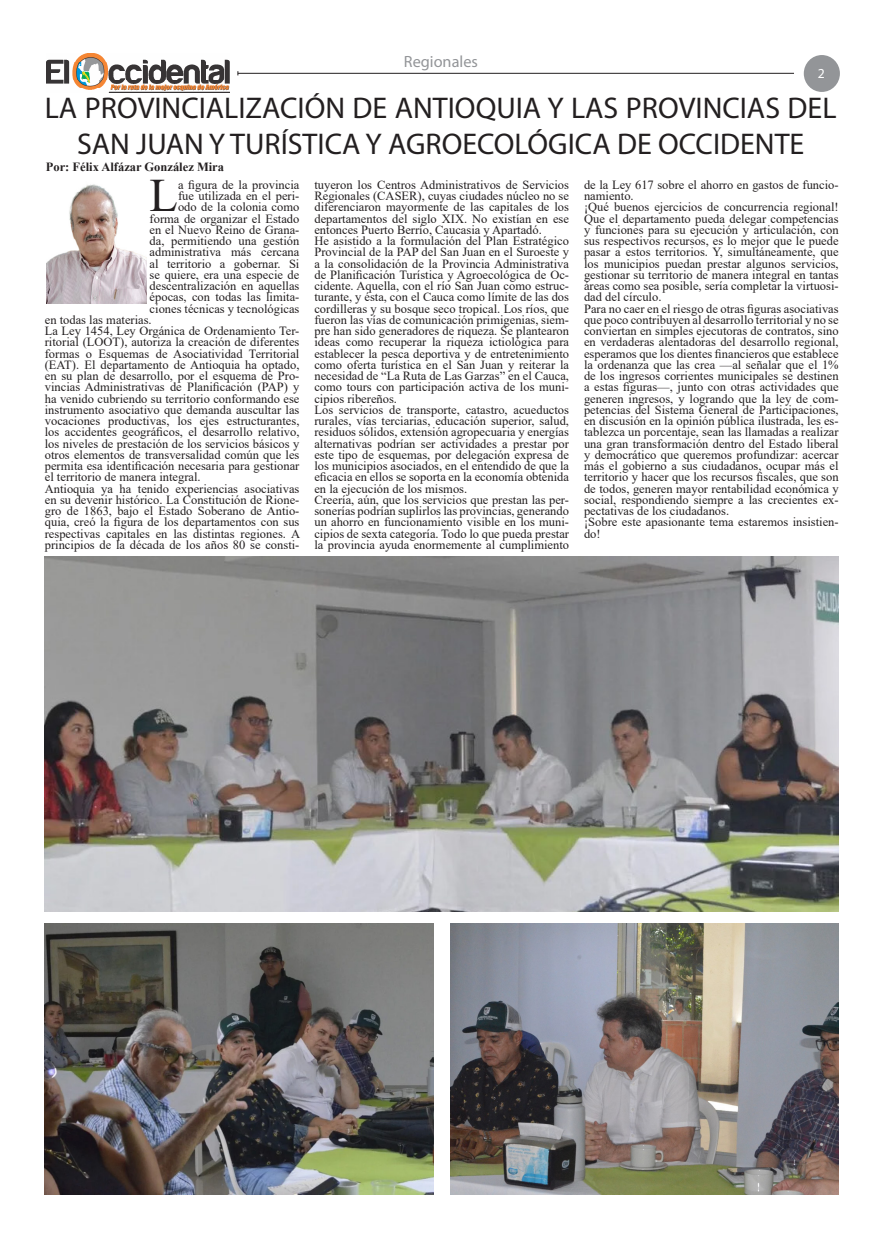
<style>
.page{position:relative;width:886px;height:1241px;background:#fff}
.page>*{position:absolute;margin:0;border:0;box-sizing:border-box;transform-origin:0 0}
.t1{font:46.5px "Times New Roman";color:#231f20}
.t2{font:30px/36.2px "Myriad Pro";color:#231f20;text-align:center}
.t3{font:16.25px "Myriad Pro";color:#939598}
.t4{font:13.75px "Myriad Pro";color:#fff}
.t5{font:12.5px/11.2px "Times New Roman";color:#231f20}
.t6{font:700 12.5px "Times New Roman";color:#231f20}
</style>
<div class="page">
<img style="left:46px;top:54px;width:184px;height:38px">
<hr style="left:238px;top:73px;width:556px;height:1px;background:#231f20">
<div style="left:804px;top:55px;width:36px;height:37px;background:#939598;border-radius:50%"></div>
<img style="left:46px;top:184px;width:100px;height:120px">
<img style="left:45px;top:556px;width:794px;height:355px">
<img style="left:45px;top:923px;width:388px;height:271px">
<img style="left:450px;top:923px;width:389px;height:271px">
<h3 class="t3" style="left:404px;top:51px;width:75px">Regionales</h3>
<p class="t4" style="left:818px;top:65px;width:9px">2</p>
<h2 class="t2" style="left:45px;top:89px;width:793px">LA PROVINCIALIZACIÓN DE ANTIOQUIA Y LAS PROVINCIAS DEL<br>SAN JUAN Y TURÍSTICA Y AGROECOLÓGICA DE OCCIDENTE</h2>
<h1 class="t1" style="left:150px;top:163px;width:30px">L</h1>
<p class="t5" style="left:178px;top:178px;width:123px">a figura de la provincia</p>
<p class="t4" style="left:820px;top:66px;width:9px">9</p>
<p class="t6" style="left:46px;top:157px;width:180px">Por: Félix Alfázar González Mira</p>
<p class="t5" style="left:314px;top:178px;width:256px">tuyeron los Centros Administrativos de Servicios Regionales (CASER), cuyas ciudades núcleo no se diferenciaron mayormente de las capitales de los departamentos del siglo XIX. No existían en ese entonces Puerto Berrío, Caucasia y Apartadó.<br>He asistido a la formulación del Plan Estratégico Provincial de la PAP del San Juan en el Suroeste y a la consolidación de la Provincia Administrativa de Planificación Turística y Agroecológica de Oc&shy;cidente. Aquella, con el río San Juan como estruc&shy;turante, y ésta, con el Cauca como límite de las dos cordilleras y su bosque seco tropical. Los ríos, que fueron las vías de comunicación primigenias, siem&shy;pre han sido generadores de riqueza. Se plantearon ideas como recuperar la riqueza ictiológica para establecer la pesca deportiva y de entretenimiento como oferta turística en el San Juan y reiterar la necesidad de “La Ruta de Las Garzas” en el Cauca, como tours con participación activa de los muni&shy;cipios ribereños.<br>Los servicios de transporte, catastro, acueductos rurales, vías terciarias, educación superior, salud, residuos sólidos, extensión agropecuaria y energías alternativas podrían ser actividades a prestar por este tipo de esquemas, por delegación expresa de los municipios asociados, en el entendido de que la eficacia en ellos se soporta en la economía obtenida en la ejecución de los mismos.<br>Creería, aún, que los servicios que prestan las per&shy;sonerías podrían suplirlos las provincias, generando un ahorro en funcionamiento visible en los muni&shy;cipios de sexta categoría. Todo lo que pueda prestar la provincia ayuda enormemente al cumplimiento</p>
<p class="t5" style="left:584px;top:178px;width:256px">de la Ley 617 sobre el ahorro en gastos de funcio&shy;namiento.<br>¡Qué buenos ejercicios de concurrencia regional!<br>Que el departamento pueda delegar competencias y funciones para su ejecución y articulación, con sus respectivos recursos, es lo mejor que le puede pasar a estos territorios. Y, simultáneamente, que los municipios puedan prestar algunos servicios, gestionar su territorio de manera integral en tantas áreas como sea posible, sería completar la virtuosi&shy;dad del círculo.<br>Para no caer en el riesgo de otras figuras asociativas que poco contribuyen al desarrollo territorial y no se conviertan en simples ejecutoras de contratos, sino en verdaderas alentadoras del desarrollo regional, esperamos que los dientes financieros que establece la ordenanza que las crea —al señalar que el 1% de los ingresos corrientes municipales se destinen a estas figuras—, junto con otras actividades que generen ingresos, y logrando que la ley de com&shy;petencias del Sistema General de Participaciones, en discusión en la opinión pública ilustrada, les es&shy;tablezca un porcentaje, sean las llamadas a realizar una gran transformación dentro del Estado liberal y democrático que queremos profundizar: acercar más el gobierno a sus ciudadanos, ocupar más el territorio y hacer que los recursos fiscales, que son de todos, generen mayor rentabilidad económica y social, respondiendo siempre a las crecientes ex&shy;pectativas de los ciudadanos.<br>¡Sobre este apasionante tema estaremos insistien&shy;do!</p>
<p class="t5" style="left:178px;top:190px;width:123px">fue utilizada en el peri-</p>
<p class="t5" style="left:178px;top:201px;width:123px">odo de la colonia como</p>
<p class="t5" style="left:150px;top:212px;width:151px">forma de organizar el Estado</p>
<p class="t5" style="left:150px;top:223px;width:151px">en el Nuevo Reino de Grana-</p>
<p class="t5" style="left:150px;top:235px;width:151px">da, permitiendo una gestión</p>
<p class="t5" style="left:150px;top:246px;width:151px">administrativa más cercana</p>
<p class="t5" style="left:150px;top:257px;width:151px">al territorio a gobernar. Si</p>
<p class="t5" style="left:150px;top:268px;width:151px">se quiere, era una especie de</p>
<p class="t5" style="left:150px;top:280px;width:151px">descentralización en aquellas</p>
<p class="t5" style="left:150px;top:291px;width:151px">épocas, con todas las limita-</p>
<p class="t5" style="left:150px;top:302px;width:151px">ciones técnicas y tecnológicas</p>
<p class="t5" style="left:45px;top:313px;width:108px">en todas las materias.</p>
<p class="t5" style="left:45px;top:325px;width:256px">La Ley 1454, Ley Orgánica de Ordenamiento Ter-</p>
<p class="t5" style="left:45px;top:336px;width:256px">ritorial (LOOT), autoriza la creación de diferentes</p>
<p class="t5" style="left:45px;top:347px;width:256px">formas o Esquemas de Asociatividad Territorial</p>
<p class="t5" style="left:45px;top:358px;width:256px">(EAT). El departamento de Antioquia ha optado,</p>
<p class="t5" style="left:45px;top:370px;width:256px">en su plan de desarrollo, por el esquema de Pro-</p>
<p class="t5" style="left:45px;top:381px;width:256px">vincias Administrativas de Planificación (PAP) y</p>
<p class="t5" style="left:45px;top:392px;width:256px">ha venido cubriendo su territorio conformando ese</p>
<p class="t5" style="left:45px;top:403px;width:256px">instrumento asociativo que demanda auscultar las</p>
<p class="t5" style="left:45px;top:415px;width:256px">vocaciones productivas, los ejes estructurantes,</p>
<p class="t5" style="left:45px;top:426px;width:256px">los accidentes geográficos, el desarrollo relativo,</p>
<p class="t5" style="left:45px;top:437px;width:256px">los niveles de prestación de los servicios básicos y</p>
<p class="t5" style="left:45px;top:448px;width:256px">otros elementos de transversalidad común que les</p>
<p class="t5" style="left:45px;top:460px;width:256px">permita esa identificación necesaria para gestionar</p>
<p class="t5" style="left:45px;top:471px;width:157px">el territorio de manera integral.</p>
<p class="t5" style="left:45px;top:482px;width:256px">Antioquia ya ha tenido experiencias asociativas</p>
<p class="t5" style="left:45px;top:493px;width:256px">en su devenir histórico. La Constitución de Rione-</p>
<p class="t5" style="left:45px;top:505px;width:256px">gro de 1863, bajo el Estado Soberano de Antio-</p>
<p class="t5" style="left:45px;top:516px;width:256px">quia, creó la figura de los departamentos con sus</p>
<p class="t5" style="left:45px;top:527px;width:257px">respectivas capitales en las distintas regiones. A</p>
<p class="t5" style="left:45px;top:538px;width:256px">principios de la década de los años 80 se consti-</p>
</div>
